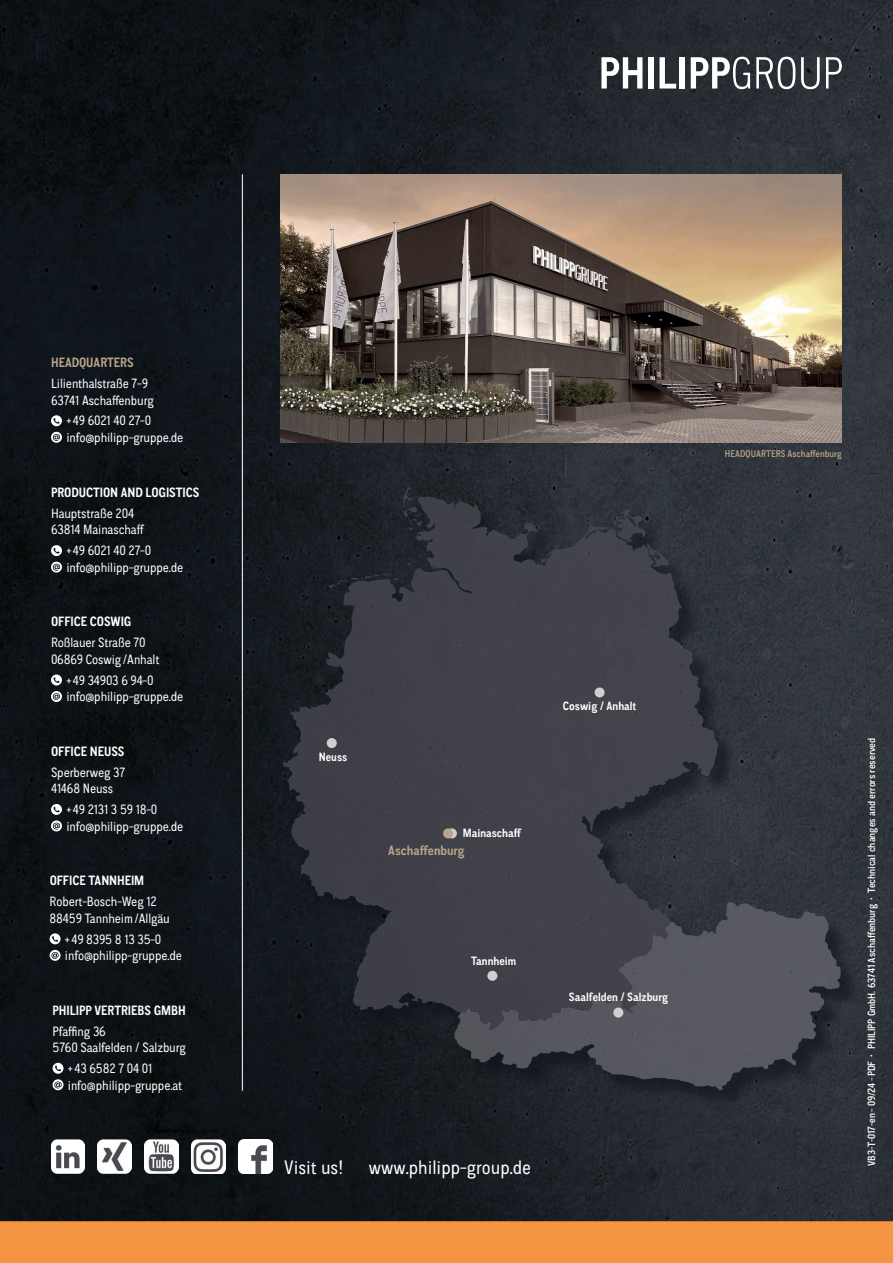
<style>
.page{position:relative;width:893px;height:1263px;background:#fff}
.page>*{position:absolute;margin:0;border:0;box-sizing:border-box;transform-origin:0 0}
.t1{font:19.5px "CA Normal";color:#fff}
.t2{font:13.5px/16.5px "CA Normal";letter-spacing:-.01em;color:#fff}
.t3{font:700 13.5px "CA Normal";letter-spacing:-.005em;color:#fff}
.t4{font:700 13.5px "CA Normal";letter-spacing:-.005em;color:#b9a58c}
.t5{font:700 12px "CA Normal";color:#fff}
.t6{font:500 10.5px "CA Normal";color:#fff}
.t7{font:500 9.75px "CA Normal";color:#b9a58c}
</style>
<div class="page">
<img style="left:0;top:0;width:893px;height:1221px">
<div style="left:0;top:1221px;width:893px;height:42px;background:#f59542"></div>
<svg style="left:601px;top:57px;width:41px;height:32px"></svg>
<div style="left:648px;top:57px;width:6px;height:32px;background:#fff"></div>
<svg style="left:659px;top:57px;width:17px;height:32px"></svg>
<div style="left:679px;top:57px;width:6px;height:32px;background:#fff"></div>
<svg style="left:691px;top:57px;width:59px;height:32px"></svg>
<svg style="left:756px;top:57px;width:39px;height:32px"></svg>
<svg style="left:801px;top:57px;width:19px;height:32px"></svg>
<svg style="left:826px;top:57px;width:16px;height:32px"></svg>
<div style="left:286px;top:490px;width:575px;height:621px;background:#0d121a;opacity:.75"></div>
<svg style="left:283px;top:496px;width:436px;height:534px;background:#36383f"></svg>
<svg style="left:541px;top:558px;width:5px;height:4px"></svg>
<svg style="left:524px;top:523px;width:13px;height:9px"></svg>
<svg style="left:614px;top:509px;width:55px;height:58px;background:#35383f"></svg>
<svg style="left:403px;top:487px;width:19px;height:43px"></svg>
<svg style="left:407px;top:554px;width:14px;height:13px"></svg>
<svg style="left:328px;top:574px;width:70px;height:14px"></svg>
<svg style="left:454px;top:902px;width:387px;height:188px;background:#46474e"></svg>
<div style="left:327px;top:738px;width:10px;height:10px;background:#cfcfd0;border-radius:50%"></div>
<div style="left:595px;top:687px;width:10px;height:10px;background:#cfcfd0;border-radius:50%"></div>
<div style="left:613px;top:1007px;width:10px;height:10px;background:#cfcfd0;border-radius:50%"></div>
<svg style="left:447px;top:828px;width:10px;height:10px"></svg>
<div style="left:487px;top:971px;width:10px;height:10px;background:#cfcfd0;border-radius:50%"></div>
<div style="left:443px;top:828px;width:10px;height:10px;background:#b9a58c;border-radius:50%"></div>
<img style="left:281px;top:174px;width:561px;height:268px">
<svg style="left:53px;top:1063px;width:10px;height:27px"></svg>
<svg style="left:51px;top:804px;width:11px;height:27px"></svg>
<hr style="left:242px;top:174px;width:1px;height:917px;background:#fff">
<svg style="left:50px;top:933px;width:11px;height:11px"></svg>
<svg style="left:50px;top:950px;width:11px;height:11px"></svg>
<svg style="left:51px;top:674px;width:11px;height:11px"></svg>
<svg style="left:51px;top:691px;width:11px;height:11px"></svg>
<svg style="left:51px;top:545px;width:11px;height:11px"></svg>
<svg style="left:51px;top:562px;width:11px;height:11px"></svg>
<svg style="left:51px;top:415px;width:11px;height:11px"></svg>
<svg style="left:51px;top:432px;width:11px;height:11px"></svg>
<img style="left:238px;top:1140px;width:34px;height:34px">
<img style="left:51px;top:1140px;width:34px;height:34px">
<img style="left:145px;top:1140px;width:33px;height:34px">
<img style="left:98px;top:1140px;width:34px;height:34px">
<img style="left:191px;top:1140px;width:34px;height:34px">
<p class="t4" style="left:51px;top:353px;width:84px">HEADQUARTERS</p>
<p class="t2" style="left:51px;top:375px;width:104px">Lilienthalstraße 7-9<br>63741 Aschaffenburg</p>
<p class="t2" style="left:66px;top:412px;width:119px">+49 6021 40 27-0 info@philipp-gruppe.de</p>
<p class="t3" style="left:51px;top:483px;width:150px">PRODUCTION AND LOGISTICS</p>
<p class="t2" style="left:51px;top:505px;width:95px">Hauptstraße 204<br>63814 Mainaschaff</p>
<p class="t2" style="left:66px;top:542px;width:119px">+49 6021 40 27-0 info@philipp-gruppe.de</p>
<p class="t3" style="left:51px;top:612px;width:82px">OFFICE COSWIG</p>
<p class="t2" style="left:51px;top:634px;width:110px">Roßlauer Straße 70<br>06869 Coswig/Anhalt</p>
<p class="t2" style="left:66px;top:671px;width:119px">+49 34903 6 94-0 info@philipp-gruppe.de</p>
<p class="t3" style="left:51px;top:742px;width:75px">OFFICE NEUSS</p>
<p class="t2" style="left:51px;top:763px;width:76px">Sperberweg 37<br>41468 Neuss</p>
<p class="t2" style="left:66px;top:801px;width:119px">+49 2131 3 59 18-0 info@philipp-gruppe.de</p>
<p class="t3" style="left:50px;top:871px;width:96px">OFFICE TANNHEIM</p>
<p class="t2" style="left:50px;top:893px;width:122px">Robert-Bosch-Weg 12<br>88459 Tannheim/Allgäu</p>
<p class="t2" style="left:65px;top:930px;width:119px">+49 8395 8 13 35-0 info@philipp-gruppe.de</p>
<p class="t3" style="left:53px;top:1001px;width:135px">PHILIPP VERTRIEBS GMBH</p>
<p class="t2" style="left:53px;top:1022px;width:135px">Pfaffing 36<br>5760 Saalfelden / Salzburg</p>
<p class="t2" style="left:68px;top:1060px;width:116px">+43 6582 7 04 01 info@philipp-gruppe.at</p>
<p class="t7" style="left:725px;top:447px;width:119px">HEADQUARTERS Aschaffenburg</p>
<p class="t5" style="left:319px;top:749px;width:30px">Neuss</p>
<p class="t5" style="left:463px;top:824px;width:60px">Mainaschaff</p>
<p class="t4" style="left:388px;top:841px;width:78px">Aschaffenburg</p>
<p class="t5" style="left:471px;top:953px;width:47px">Tannheim</p>
<p class="t5" style="left:563px;top:698px;width:75px">Coswig / Anhalt</p>
<p class="t5" style="left:569px;top:989px;width:101px">Saalfelden / Salzburg</p>
<h1 class="t1" style="left:284px;top:1154px;width:60px">Visit us!</h1>
<h1 class="t1" style="left:369px;top:1154px;width:164px">www.philipp-group.de</h1>
<p class="t6" style="left:864px;top:1165px;width:429px;rotate:-90deg">VB3-T-017-en - 09/24 - PDF • PHILIPP GmbH. 63741 Aschaffenburg • Technical changes and errors reserved</p>
</div>
